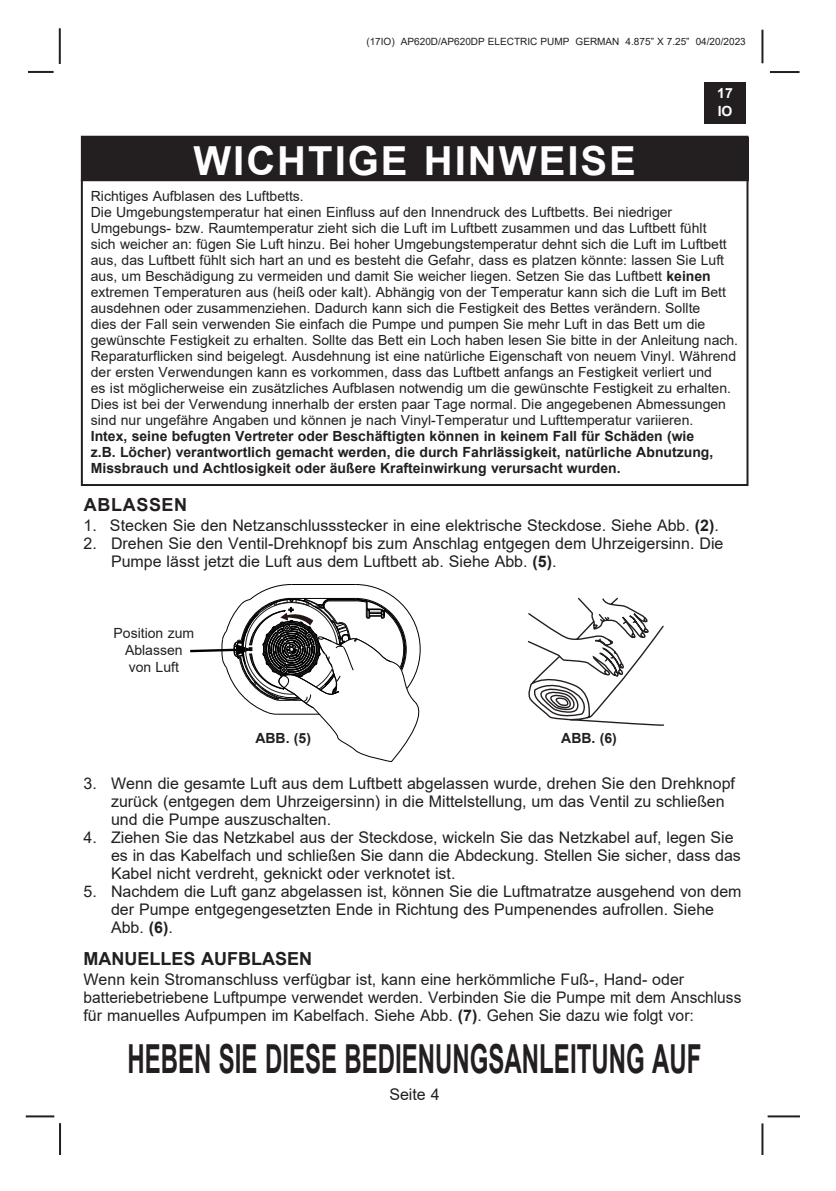
<style>
.page{position:relative;width:836px;height:1191px;background:#fff}
.page>*{position:absolute;margin:0;border:0;box-sizing:border-box;transform-origin:0 0}
.t1{font:700 40px "Arial";color:#231f20;scale:.6 1}
.t2{font:700 40px "Arial";letter-spacing:.05em;color:#fff}
.t3{font:700 18px "Arial";color:#231f20}
.t4{font:700 18px "Arial";letter-spacing:.035em;color:#231f20}
.t5{font:16px/18px "Arial";color:#231f20}
.t6{font:14px/16px "Arial";color:#231f20}
.t7{font:700 14px/16px "Arial";color:#231f20}
.t8{font:700 14px/18px "Arial";color:#fff}
.t9{font:10px "Arial";color:#231f20}
.s1{font-weight:700}
</style>
<div class="page">
<hr style="left:767px;top:1115px;width:32px;height:2px;background:#231f20">
<hr style="left:769px;top:71px;width:30px;height:2px;background:#231f20">
<hr style="left:761px;top:30px;width:2px;height:33px;background:#231f20">
<hr style="left:761px;top:1123px;width:2px;height:32px;background:#231f20">
<hr style="left:28px;top:71px;width:26px;height:2px;background:#231f20">
<hr style="left:59px;top:28px;width:2px;height:36px;background:#231f20">
<hr style="left:59px;top:1123px;width:2px;height:32px;background:#231f20">
<hr style="left:26px;top:1115px;width:28px;height:2px;background:#231f20">
<div style="left:704px;top:83px;width:41px;height:41px;background:#231f20"></div>
<div style="left:81px;top:136px;width:667px;height:350px;border:2px solid #231f20"></div>
<div style="left:81px;top:138px;width:667px;height:43px;background:#231f20"></div>
<svg style="left:190px;top:584px;width:231px;height:178px"></svg>
<svg style="left:527px;top:598px;width:137px;height:128px"></svg>
<p class="t9" style="left:366px;top:35px;width:381px">(17IO) AP620D/AP620DP ELECTRIC PUMP GERMAN 4.875” X 7.25” 04/20/2023</p>
<p class="t2" style="left:193px;top:133px;width:444px">WICHTIGE HINWEISE</p>
<p class="t8" style="left:717px;top:85px;width:17px">17<br>IO</p>
<p class="t6" style="left:91px;top:188px;width:214px">Richtiges Aufblasen des Luftbetts.</p>
<p class="t6" style="left:91px;top:204px;width:648px">Die Umgebungstemperatur hat einen Einfluss auf den Innendruck des Luftbetts. Bei niedriger Umgebungs- bzw. Raumtemperatur zieht sich die Luft im Luftbett zusammen und das Luftbett fühlt<br>sich weicher an: fügen Sie Luft hinzu. Bei hoher Umgebungstemperatur dehnt sich die Luft im Luftbett aus, das Luftbett fühlt sich hart an und es besteht die Gefahr, dass es platzen könnte: lassen Sie Luft aus, um Beschädigung zu vermeiden und damit Sie weicher liegen. Setzen Sie das Luftbett <span class="s1">keinen </span>extremen Temperaturen aus (heiß oder kalt). Abhängig von der Temperatur kann sich die Luft im Bett ausdehnen oder zusammenziehen. Dadurch kann sich die Festigkeit des Bettes verändern. Sollte<br>dies der Fall sein verwenden Sie einfach die Pumpe und pumpen Sie mehr Luft in das Bett um die gewünschte Festigkeit zu erhalten. Sollte das Bett ein Loch haben lesen Sie bitte in der Anleitung nach.<br>Reparaturflicken sind beigelegt. Ausdehnung ist eine natürliche Eigenschaft von neuem Vinyl. Während der ersten Verwendungen kann es vorkommen, dass das Luftbett anfangs an Festigkeit verliert und<br>es ist möglicherweise ein zusätzliches Aufblasen notwendig um die gewünschte Festigkeit zu erhalten.<br>Dies ist bei der Verwendung innerhalb der ersten paar Tage normal. Die angegebenen Abmessungen sind nur ungefähre Angaben und können je nach Vinyl-Temperatur und Lufttemperatur variieren.</p>
<p class="t7" style="left:91px;top:428px;width:623px">Intex, seine befugten Vertreter oder Beschäftigten können in keinem Fall für Schäden (wie z.B. Löcher) verantwortlich gemacht werden, die durch Fahrlässigkeit, natürliche Abnutzung,<br>Missbrauch und Achtlosigkeit oder äußere Krafteinwirkung verursacht wurden.</p>
<p class="t4" style="left:84px;top:492px;width:105px">ABLASSEN</p>
<p class="t5" style="left:83px;top:516px;width:636px">1. Stecken Sie den Netzanschlussstecker in eine elektrische Steckdose. Siehe Abb. <span class="s1">(2)</span>.</p>
<p class="t5" style="left:111px;top:534px;width:613px;text-indent:-27px">2. Drehen Sie den Ventil-Drehknopf bis zum Anschlag entgegen dem Uhrzeigersinn. Die<br>Pumpe lässt jetzt die Luft aus dem Luftbett ab. Siehe Abb. <span class="s1">(5)</span>.</p>
<p class="t6" style="left:113px;top:625px;width:82px;line-height:16.8px;text-align:center">Position zum<br>Ablassen</p>
<p class="t6" style="left:129px;top:659px;width:52px">von Luft</p>
<p class="t7" style="left:255px;top:730px;width:57px">ABB. (5)</p>
<p class="t7" style="left:561px;top:730px;width:57px">ABB. (6)</p>
<p class="t5" style="left:111px;top:774px;width:625px;text-indent:-27px">3. Wenn die gesamte Luft aus dem Luftbett abgelassen wurde, drehen Sie den Drehknopf zurück (entgegen dem Uhrzeigersinn) in die Mittelstellung, um das Ventil zu schließen und die Pumpe auszuschalten.</p>
<p class="t5" style="left:111px;top:828px;width:631px;text-indent:-27px">4. Ziehen Sie das Netzkabel aus der Steckdose, wickeln Sie das Netzkabel auf, legen Sie es in das Kabelfach und schließen Sie dann die Abdeckung. Stellen Sie sicher, dass das<br>Kabel nicht verdreht, geknickt oder verknotet ist.</p>
<p class="t5" style="left:111px;top:882px;width:631px;text-indent:-27px">5. Nachdem die Luft ganz abgelassen ist, können Sie die Luftmatratze ausgehend von dem der Pumpe entgegengesetzten Ende in Richtung des Pumpenendes aufrollen. Siehe<br>Abb. <span class="s1">(6)</span>.</p>
<p class="t3" style="left:83px;top:946px;width:230px">MANUELLES AUFBLASEN</p>
<p class="t5" style="left:83px;top:970px;width:602px">Wenn kein Stromanschluss verfügbar ist, kann eine herkömmliche Fuß-, Hand- oder</p>
<p class="t5" style="left:83px;top:988px;width:659px">batteriebetriebene Luftpumpe verwendet werden. Verbinden Sie die Pumpe mit dem Anschluss für manuelles Aufpumpen im Kabelfach. Siehe Abb. <span class="s1">(7)</span>. Gehen Sie dazu wie folgt vor:</p>
<h1 class="t1" style="left:127px;top:1030px;width:957px">HEBEN SIE DIESE BEDIENUNGSANLEITUNG AUF</h1>
<p class="t5" style="left:389px;top:1085px;width:52px">Seite 4</p>
</div>
